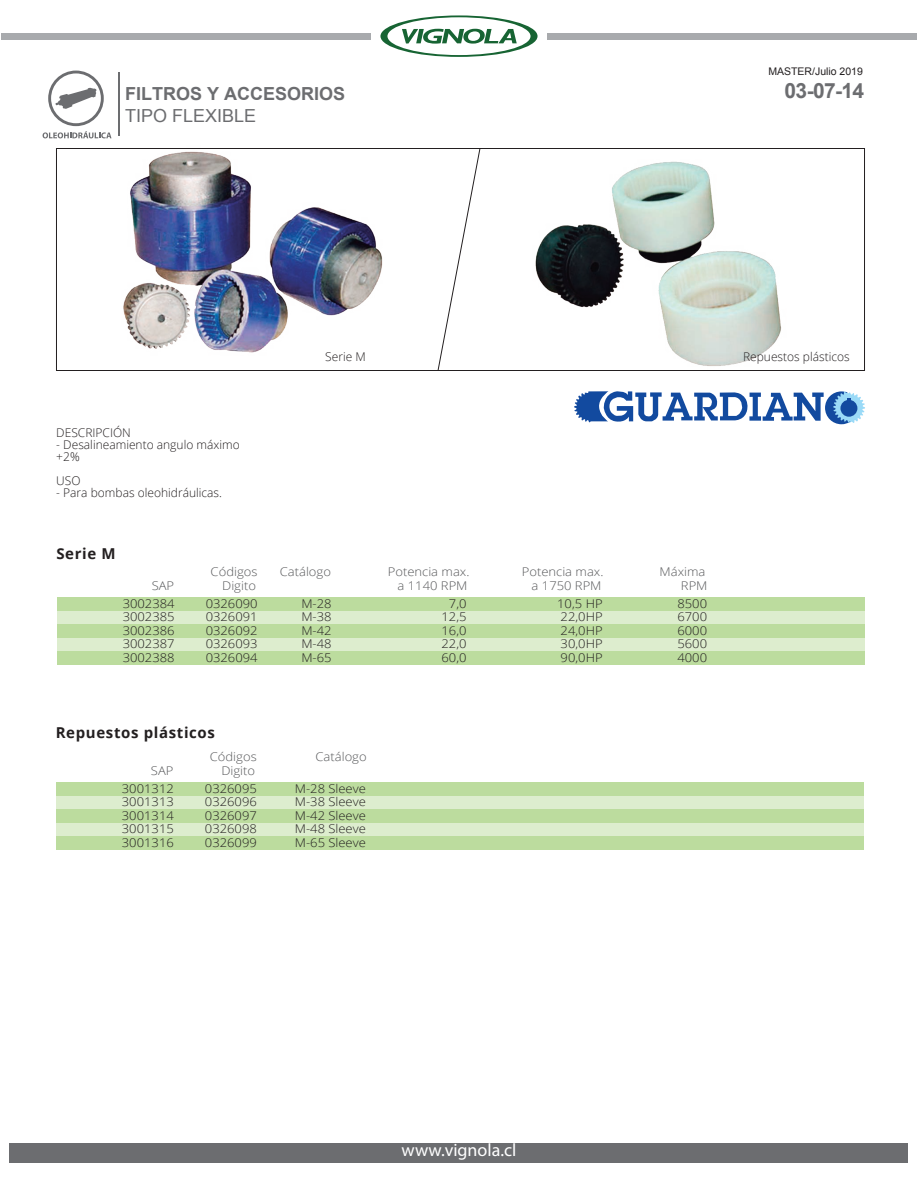
<style>
.page{position:relative;width:918px;height:1188px;background:#fff}
.page>*{position:absolute;margin:0;border:0;box-sizing:border-box;transform-origin:0 0}
.t1{font:700 21px "Arial";color:#6c6d70}
.t2{font:700 18px "Arial";color:#6c6d70}
.t3{font:18px "Myriad Pro";color:#fff}
.t4{font:18px "Arial";color:#6c6d70}
.t5{font:700 15px "Open Sans";letter-spacing:.045em;color:#231f20}
.t6{font:300 12px "Open Sans";color:#231f20;scale:1.08 1}
.t7{font:300 12px "Open Sans";color:#57585a;scale:1.08 1}
.t8{font:300 12px/12px "Open Sans";color:#231f20}
.t9{font:10.5px "Arial";color:#231f20}
</style>
<div class="page">
<img style="left:535px;top:161px;width:246px;height:205px">
<img style="left:123px;top:151px;width:260px;height:202px">
<div style="left:10px;top:1143px;width:898px;height:20px;background:#6c6d70"></div>
<svg style="left:574px;top:391px;width:291px;height:33px"></svg>
<div style="left:56px;top:148px;width:809px;height:223px;border:1px solid #231f20"></div>
<svg style="left:438px;top:148px;width:42px;height:223px"></svg>
<div style="left:58px;top:597px;width:807px;height:13px;background:#bcdc9e"></div>
<div style="left:58px;top:610px;width:807px;height:14px;background:#ddedce"></div>
<div style="left:58px;top:624px;width:807px;height:13px;background:#bcdc9e"></div>
<div style="left:58px;top:637px;width:807px;height:14px;background:#ddedce"></div>
<div style="left:58px;top:651px;width:807px;height:14px;background:#bcdc9e"></div>
<div style="left:57px;top:782px;width:807px;height:14px;background:#bcdc9e"></div>
<div style="left:57px;top:796px;width:807px;height:13px;background:#ddedce"></div>
<div style="left:57px;top:809px;width:807px;height:14px;background:#bcdc9e"></div>
<div style="left:57px;top:823px;width:807px;height:13px;background:#ddedce"></div>
<div style="left:57px;top:836px;width:807px;height:14px;background:#bcdc9e"></div>
<hr style="left:119px;top:73px;width:1px;height:63px;background:#6c6d70">
<svg style="left:43px;top:71px;width:69px;height:67px"></svg>
<svg style="left:380px;top:15px;width:158px;height:42px"></svg>
<div style="left:2px;top:33px;width:369px;height:6px;background:#a8aaad"></div>
<div style="left:547px;top:33px;width:369px;height:6px;background:#a8aaad"></div>
<p class="t9" style="left:768px;top:65px;width:96px">MASTER/Julio 2019</p>
<h2 class="t2" style="left:125px;top:82px;width:222px">FILTROS Y ACCESORIOS</h2>
<h1 class="t1" style="left:785px;top:77px;width:81px">03-07-14</h1>
<h2 class="t4" style="left:125px;top:104px;width:133px">TIPO FLEXIBLE</h2>
<p class="t8" style="left:56px;top:426px;width:76px">DESCRIPCIÓN</p>
<p class="t8" style="left:56px;top:438px;width:185px">- Desalineamiento angulo máximo +2%</p>
<p class="t8" style="left:56px;top:474px;width:26px">USO</p>
<p class="t8" style="left:56px;top:486px;width:167px">- Para bombas oleohidráulicas.</p>
<p class="t5" style="left:56px;top:543px;width:61px">Serie M</p>
<p class="t8" style="left:325px;top:350px;width:42px">Serie M</p>
<p class="t8" style="left:743px;top:350px;width:108px">Repuestos plásticos</p>
<p class="t7" style="left:211px;top:563px;width:45px">Códigos</p>
<p class="t7" style="left:280px;top:563px;width:49px">Catálogo</p>
<p class="t7" style="left:388px;top:563px;width:77px">Potencia max.</p>
<p class="t7" style="left:522px;top:563px;width:77px">Potencia max.</p>
<p class="t7" style="left:660px;top:563px;width:44px">Máxima</p>
<p class="t7" style="left:152px;top:578px;width:22px">SAP</p>
<p class="t7" style="left:222px;top:578px;width:33px">Digito</p>
<p class="t7" style="left:398px;top:578px;width:66px">a 1140 RPM</p>
<p class="t7" style="left:532px;top:578px;width:66px">a 1750 RPM</p>
<p class="t7" style="left:681px;top:578px;width:26px">RPM</p>
<p class="t6" style="left:123px;top:595px;width:50px">3002384</p>
<p class="t6" style="left:206px;top:595px;width:50px">0326090</p>
<p class="t6" style="left:301px;top:595px;width:30px">M-28</p>
<p class="t6" style="left:449px;top:595px;width:18px">7,0</p>
<p class="t6" style="left:557px;top:595px;width:44px">10,5 HP</p>
<p class="t6" style="left:677px;top:595px;width:29px">8500</p>
<p class="t6" style="left:123px;top:608px;width:50px">3002385</p>
<p class="t6" style="left:206px;top:608px;width:50px">0326091</p>
<p class="t6" style="left:301px;top:608px;width:30px">M-38</p>
<p class="t6" style="left:442px;top:608px;width:25px">12,5</p>
<p class="t6" style="left:561px;top:608px;width:40px">22,0HP</p>
<p class="t6" style="left:677px;top:608px;width:29px">6700</p>
<p class="t6" style="left:123px;top:622px;width:50px">3002386</p>
<p class="t6" style="left:206px;top:622px;width:50px">0326092</p>
<p class="t6" style="left:301px;top:622px;width:30px">M-42</p>
<p class="t6" style="left:442px;top:622px;width:25px">16,0</p>
<p class="t6" style="left:561px;top:622px;width:40px">24,0HP</p>
<p class="t6" style="left:677px;top:622px;width:29px">6000</p>
<p class="t6" style="left:123px;top:635px;width:50px">3002387</p>
<p class="t6" style="left:206px;top:635px;width:50px">0326093</p>
<p class="t6" style="left:301px;top:635px;width:30px">M-48</p>
<p class="t6" style="left:442px;top:635px;width:25px">22,0</p>
<p class="t6" style="left:561px;top:635px;width:40px">30,0HP</p>
<p class="t6" style="left:677px;top:635px;width:29px">5600</p>
<p class="t6" style="left:123px;top:649px;width:50px">3002388</p>
<p class="t6" style="left:206px;top:649px;width:50px">0326094</p>
<p class="t6" style="left:301px;top:649px;width:30px">M-65</p>
<p class="t6" style="left:442px;top:649px;width:25px">60,0</p>
<p class="t6" style="left:561px;top:649px;width:40px">90,0HP</p>
<p class="t6" style="left:677px;top:649px;width:29px">4000</p>
<p class="t5" style="left:56px;top:722px;width:161px">Repuestos plásticos</p>
<p class="t7" style="left:210px;top:748px;width:45px">Códigos</p>
<p class="t7" style="left:316px;top:748px;width:49px">Catálogo</p>
<p class="t7" style="left:151px;top:763px;width:22px">SAP</p>
<p class="t7" style="left:221px;top:763px;width:33px">Digito</p>
<p class="t6" style="left:122px;top:780px;width:50px">3001312</p>
<p class="t6" style="left:205px;top:780px;width:50px">0326095</p>
<p class="t6" style="left:295px;top:780px;width:67px">M-28 Sleeve</p>
<p class="t6" style="left:122px;top:794px;width:50px">3001313</p>
<p class="t6" style="left:205px;top:794px;width:50px">0326096</p>
<p class="t6" style="left:295px;top:794px;width:67px">M-38 Sleeve</p>
<p class="t6" style="left:122px;top:807px;width:50px">3001314</p>
<p class="t6" style="left:205px;top:807px;width:50px">0326097</p>
<p class="t6" style="left:295px;top:807px;width:67px">M-42 Sleeve</p>
<p class="t6" style="left:122px;top:821px;width:50px">3001315</p>
<p class="t6" style="left:205px;top:821px;width:50px">0326098</p>
<p class="t6" style="left:295px;top:821px;width:67px">M-48 Sleeve</p>
<p class="t6" style="left:122px;top:834px;width:50px">3001316</p>
<p class="t6" style="left:205px;top:834px;width:50px">0326099</p>
<p class="t6" style="left:295px;top:834px;width:67px">M-65 Sleeve</p>
<h2 class="t3" style="left:402px;top:1139px;width:116px">www.vignola.cl</h2>
</div>
